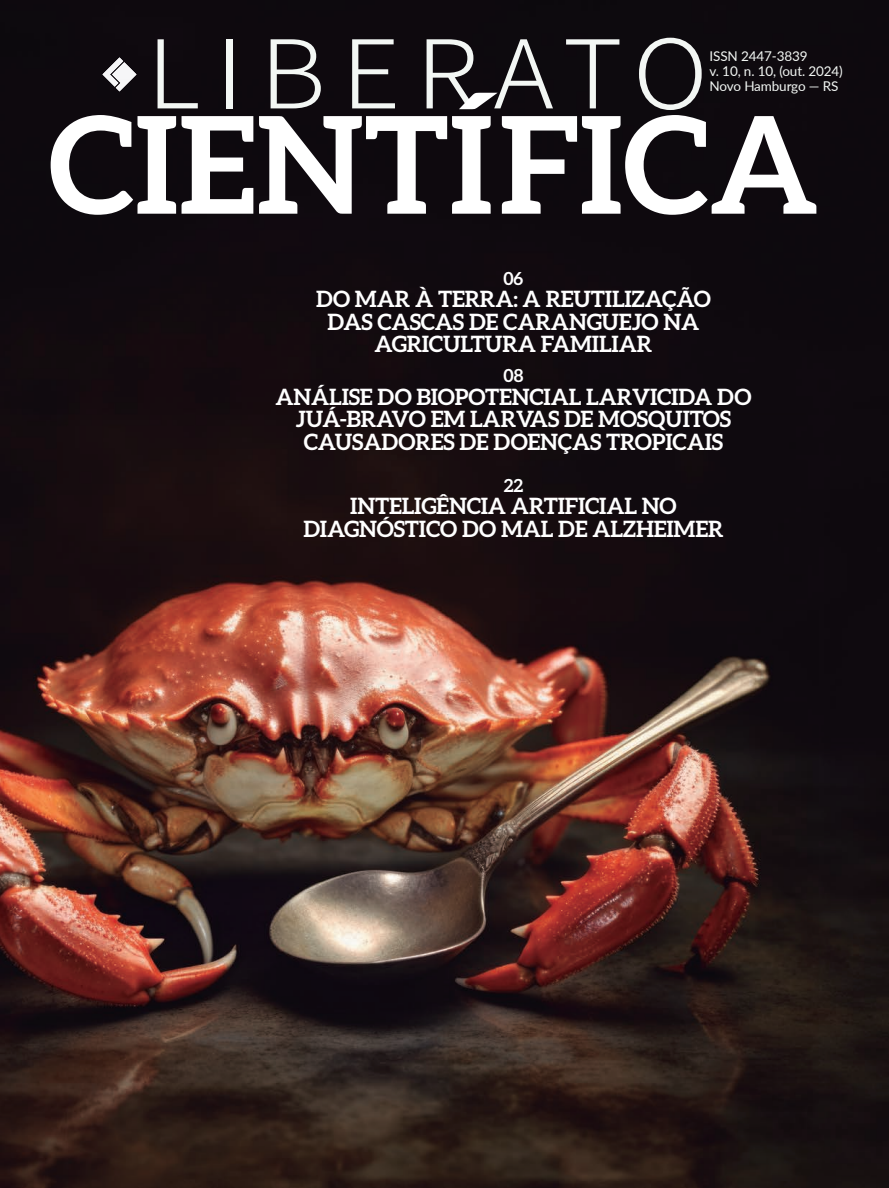
<style>
.page{position:relative;width:889px;height:1188px;background:#fff}
.page>*{position:absolute;margin:0;border:0;box-sizing:border-box;transform-origin:0 0}
.t1{font:700 135px "Aleo";color:#fff}
.t2{font:300 135px "Source Sans Pro";letter-spacing:.09em;color:#f3f7f4}
.t3{font:700 22.5px/22.5px "Aleo";letter-spacing:-.01em;color:#fff;text-align:center}
.t4{font:700 18px "Aleo";color:#fff}
.t5{font:13.5px/15px "Lato";letter-spacing:-.01em;color:#f3f7f4}
</style>
<div class="page">
<img style="left:0;top:0;width:889px;height:1188px">
<img style="left:102px;top:57px;width:21px;height:30px">
<img style="left:112px;top:62px;width:24px;height:29px">
<h1 class="t2" style="left:144px;top:-19px;width:566px">LIBERATO</h1>
<p class="t5" style="left:709px;top:48px;width:135px">ISSN 2447-3839<br>v. 10, n. 10, (out. 2024)<br>Novo Hamburgo — RS</p>
<h1 class="t1" style="left:49px;top:87px;width:771px">CIENTÍFICA</h1>
<p class="t4" style="left:503px;top:268px;width:21px">06</p>
<p class="t3" style="left:316px;top:288px;width:396px">DO MAR À TERRA: A REUTILIZAÇÃO<br>DAS CASCAS DE CARANGUEJO NA<br>AGRICULTURA FAMILIAR</p>
<p class="t4" style="left:503px;top:365px;width:21px">08</p>
<p class="t3" style="left:275px;top:385px;width:477px">ANÁLISE DO BIOPOTENCIAL LARVICIDA DO<br>JUÁ-BRAVO EM LARVAS DE MOSQUITOS<br>CAUSADORES DE DOENÇAS TROPICAIS</p>
<p class="t4" style="left:504px;top:475px;width:21px">22</p>
<p class="t3" style="left:303px;top:495px;width:421px">INTELIGÊNCIA ARTIFICIAL NO<br>DIAGNÓSTICO DO MAL DE ALZHEIMER</p>
</div>
